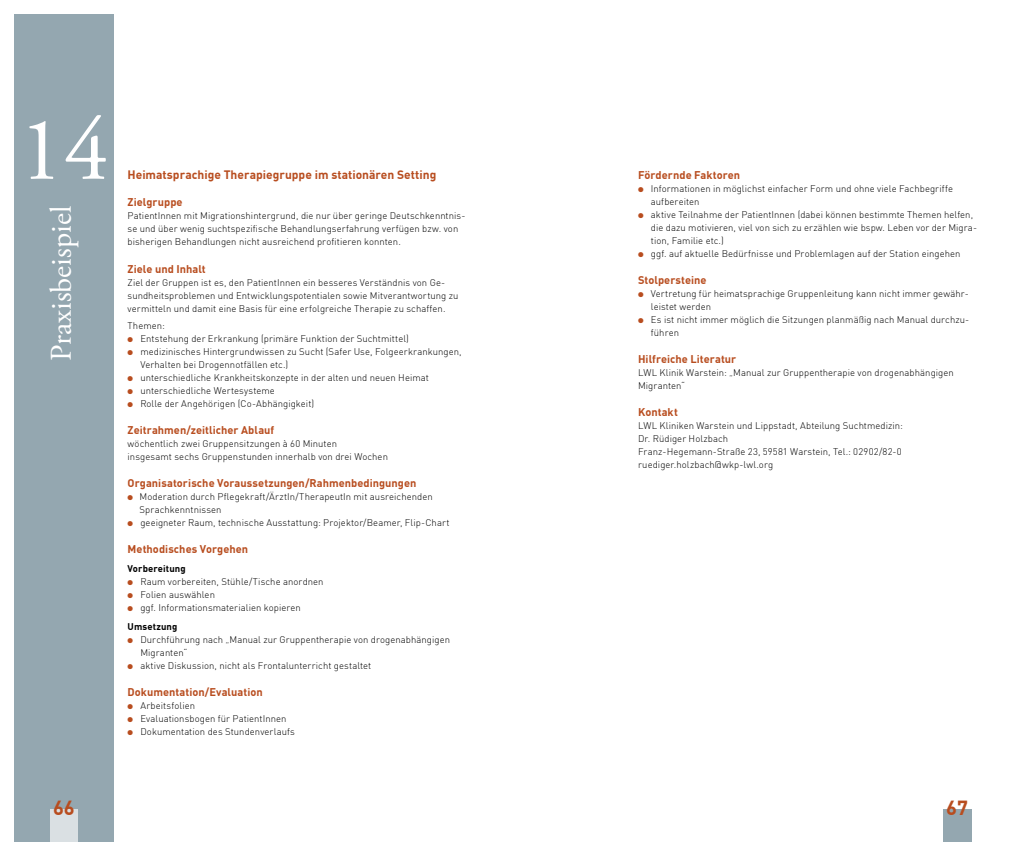
<style>
.page{position:relative;width:1021px;height:842px;background:#fff}
.page>*{position:absolute;margin:0;border:0;box-sizing:border-box;transform-origin:0 0}
.t1{font:90px "Adobe Garamond Pro";color:#fff}
.t2{font:30px "Adobe Garamond Pro";color:#fff}
.t3{font:700 20px "DIN Offc";color:#b84d1f}
.t4{font:700 12px "DIN Offc";color:#b84d1f}
.t5{font:700 11px "DIN Offc";letter-spacing:.005em;color:#b84d1f}
.t6{font:300 9.5px/13px "DIN Offc";letter-spacing:.005em;color:#000}
.t7{font:700 9.5px "DIN Offc";letter-spacing:.01em;color:#000}
.s1{color:#b84d1f}
.s2{font-weight:700}
</style>
<div class="page">
<div style="left:14px;top:14px;width:99px;height:828px;background:#94a7b0"></div>
<div style="left:50px;top:809px;width:28px;height:33px;background:#dae0e3"></div>
<div style="left:943px;top:809px;width:28px;height:33px;background:#94a7b0"></div>
<h1 class="t1" style="left:19px;top:96px;width:91px">14</h1>
<h2 class="t2" style="left:43px;top:360px;width:156px;rotate:-90deg">Praxisbeispiel</h2>
<p class="t4" style="left:128px;top:167px;width:310px">Heimatsprachige Therapiegruppe im stationären Setting</p>
<p class="t5" style="left:128px;top:195px;width:56px">Zielgruppe</p>
<p class="t6" style="left:128px;top:209px;width:339px">PatientInnen mit Migrationshintergrund, die nur über geringe Deutschkenntnis&shy;se und über wenig suchtspezifische Behandlungserfahrung verfügen bzw. von bisherigen Behandlungen nicht ausreichend profitieren konnten.</p>
<p class="t5" style="left:128px;top:261px;width:80px">Ziele und Inhalt</p>
<p class="t6" style="left:128px;top:276px;width:332px">Ziel der Gruppen ist es, den PatientInnen ein besseres Verständnis von Ge&shy;sundheitsproblemen und Entwicklungspotentialen sowie Mitverantwortung zu vermitteln und damit eine Basis für eine erfolgreiche Therapie zu schaffen.</p>
<p class="t6" style="left:128px;top:319px;width:39px">Themen:</p>
<p class="t6" style="left:128px;top:332px;width:283px"><span class="s1">●</span> Entstehung der Erkrankung (primäre Funktion der Suchtmittel)</p>
<p class="t6" style="left:140px;top:345px;width:323px;text-indent:-13px"><span class="s1">●</span> medizinisches Hintergrundwissen zu Sucht (Safer Use, Folgeerkrankungen,<br>Verhalten bei Drogennotfällen etc.)</p>
<p class="t6" style="left:128px;top:371px;width:303px"><span class="s1">●</span> unterschiedliche Krankheitskonzepte in der alten und neuen Heimat</p>
<p class="t6" style="left:128px;top:384px;width:149px"><span class="s1">●</span> unterschiedliche Wertesysteme</p>
<p class="t6" style="left:128px;top:397px;width:188px"><span class="s1">●</span> Rolle der Angehörigen (Co-Abhängigkeit)</p>
<p class="t5" style="left:128px;top:423px;width:148px">Zeitrahmen/zeitlicher Ablauf</p>
<p class="t6" style="left:128px;top:437px;width:262px">wöchentlich zwei Gruppensitzungen à 60 Minuten<br>insgesamt sechs Gruppenstunden innerhalb von drei Wochen</p>
<p class="t5" style="left:128px;top:476px;width:290px">Organisatorische Voraussetzungen/Rahmenbedingungen</p>
<p class="t6" style="left:140px;top:490px;width:294px;text-indent:-12px"><span class="s1">●</span> Moderation durch Pflegekraft/ÄrztIn/TherapeutIn mit ausreichenden<br>Sprachkenntnissen</p>
<p class="t6" style="left:128px;top:516px;width:323px"><span class="s1">●</span> geeigneter Raum, technische Ausstattung: Projektor/Beamer, Flip-Chart</p>
<p class="t5" style="left:128px;top:542px;width:122px">Methodisches Vorgehen</p>
<p class="t7" style="left:128px;top:562px;width:60px">Vorbereitung</p>
<p class="t6" style="left:128px;top:575px;width:197px"><span class="s1">●</span> Raum vorbereiten, Stühle/Tische anordnen</p>
<p class="t6" style="left:128px;top:588px;width:89px"><span class="s1">●</span> Folien auswählen</p>
<p class="t6" style="left:128px;top:598px;width:175px;line-height:18.7px"><span class="s1">●</span> ggf. Informationsmaterialien kopieren<br><span class="s2">Umsetzung</span></p>
<p class="t6" style="left:140px;top:633px;width:311px;text-indent:-13px"><span class="s1">●</span> Durchführung nach „Manual zur Gruppentherapie von drogenabhängigen<br>Migranten“</p>
<p class="t6" style="left:128px;top:659px;width:245px"><span class="s1">●</span> aktive Diskussion, nicht als Frontalunterricht gestaltet</p>
<p class="t5" style="left:128px;top:685px;width:137px">Dokumentation/Evaluation</p>
<p class="t6" style="left:128px;top:699px;width:69px"><span class="s1">●</span> Arbeitsfolien</p>
<p class="t6" style="left:128px;top:712px;width:160px"><span class="s1">●</span> Evaluationsbogen für PatientInnen</p>
<p class="t6" style="left:128px;top:725px;width:169px"><span class="s1">●</span> Dokumentation des Stundenverlaufs</p>
<p class="t5" style="left:638px;top:167px;width:103px">Fördernde Faktoren</p>
<p class="t6" style="left:651px;top:181px;width:304px;text-indent:-13px"><span class="s1">●</span> Informationen in möglichst einfacher Form und ohne viele Fachbegriffe aufbereiten</p>
<p class="t6" style="left:651px;top:207px;width:328px;text-indent:-13px"><span class="s1">●</span> aktive Teilnahme der PatientInnen (dabei können bestimmte Themen helfen, die dazu motivieren, viel von sich zu erzählen wie bspw. Leben vor der Migra&shy;tion, Familie etc.)</p>
<p class="t6" style="left:638px;top:246px;width:324px"><span class="s1">●</span> ggf. auf aktuelle Bedürfnisse und Problemlagen auf der Station eingehen</p>
<p class="t5" style="left:638px;top:272px;width:70px">Stolpersteine</p>
<p class="t6" style="left:651px;top:287px;width:319px;text-indent:-13px"><span class="s1">●</span> Vertretung für heimatsprachige Gruppenleitung kann nicht immer gewähr&shy;leistet werden</p>
<p class="t6" style="left:651px;top:313px;width:320px;text-indent:-13px"><span class="s1">●</span> Es ist nicht immer möglich die Sitzungen planmäßig nach Manual durchzu&shy;führen</p>
<p class="t5" style="left:638px;top:352px;width:100px">Hilfreiche Literatur</p>
<p class="t6" style="left:638px;top:366px;width:317px">LWL Klinik Warstein: „Manual zur Gruppentherapie von drogenabhängigen<br>Migranten“</p>
<p class="t5" style="left:638px;top:405px;width:41px">Kontakt</p>
<p class="t6" style="left:638px;top:419px;width:266px">LWL Kliniken Warstein und Lippstadt, Abteilung Suchtmedizin:<br>Dr. Rüdiger Holzbach<br>Franz-Hegemann-Straße 23, 59581 Warstein, Tel.: 02902/82-0 ruediger.holzbach@wkp-lwl.org</p>
<h3 class="t3" style="left:53px;top:794px;width:23px">66</h3>
<h3 class="t3" style="left:946px;top:794px;width:23px">67</h3>
</div>
